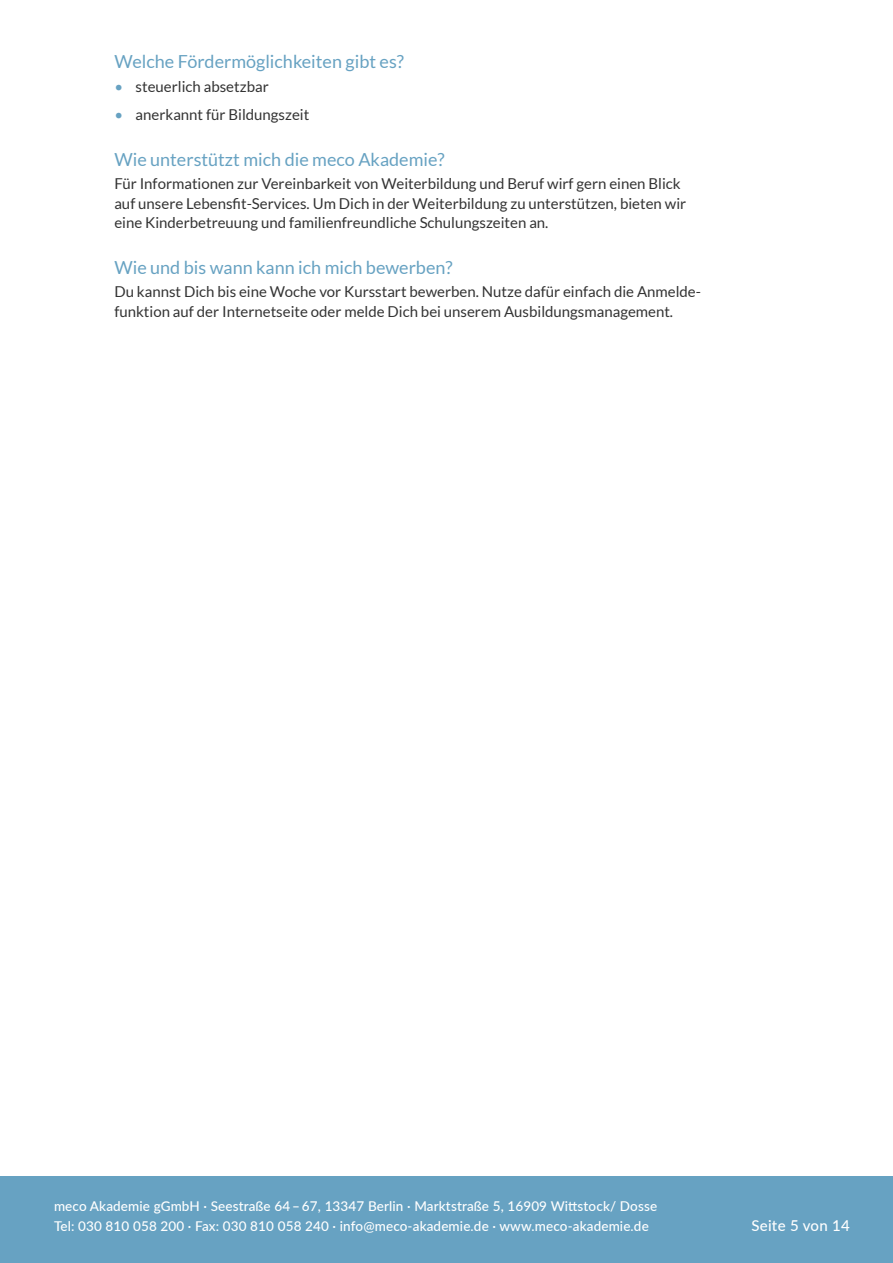
<style>
.page{position:relative;width:893px;height:1263px;background:#fff}
.page>*{position:absolute;margin:0;border:0;box-sizing:border-box;transform-origin:0 0}
.t1{font:18px "Lato";color:#67a2c2}
.Fließtext_letzter{font:15px/19.5px "Lato";color:#333}
.Fließtext{font:15px/19.5px "Lato";color:#333}
.t2{font:500 15px "Lato";letter-spacing:.02em;color:#fff}
.t3{font:500 13.5px/19.5px "Lato";letter-spacing:.01em;color:#fff}
.s1{color:#67a2c2}
</style>
<div class="page">
<div style="left:0;top:1177px;width:893px;height:86px;background:#67a2c2"></div>
<h3 class="t1" style="left:114px;top:52px;width:291px">Welche Fördermöglichkeiten gibt es?</h3>
<p class="Fließtext_letzter" style="left:114px;top:77px;width:156px"><span class="s1">•</span> steuerlich absetzbar</p>
<p class="Fließtext_letzter" style="left:114px;top:105px;width:196px"><span class="s1">•</span> anerkannt für Bildungszeit</p>
<h3 class="t1" style="left:114px;top:149px;width:332px">Wie unterstützt mich die meco Akademie?</h3>
<p class="Fließtext_letzter" style="left:114px;top:174px;width:573px">Für Informationen zur Vereinbarkeit von Weiterbildung und Beruf wirf gern einen Blick auf unsere Lebensfit-Services. Um Dich in der Weiterbildung zu unterstützen, bieten wir eine Kinderbetreuung und familienfreundliche Schulungszeiten an.</p>
<h3 class="t1" style="left:114px;top:257px;width:340px">Wie und bis wann kann ich mich bewerben?</h3>
<p class="Fließtext" style="left:114px;top:282px;width:588px">Du kannst Dich bis eine Woche vor Kursstart bewerben. Nutze dafür einfach die Anmelde&shy;funktion auf der Internetseite oder melde Dich bei unserem Ausbildungsmanagement.</p>
<p class="t3" style="left:54px;top:1196px;width:605px">meco Akademie gGmbH · Seestraße 64 – 67, 13347 Berlin · Marktstraße 5, 16909 Wittstock/ Dosse<br>Tel: 030 810 058 200 · Fax: 030 810 058 240 · info@meco-akademie.de · www.meco-akademie.de</p>
<p class="t2" style="left:751px;top:1215px;width:100px">Seite 5 von 14</p>
</div>
